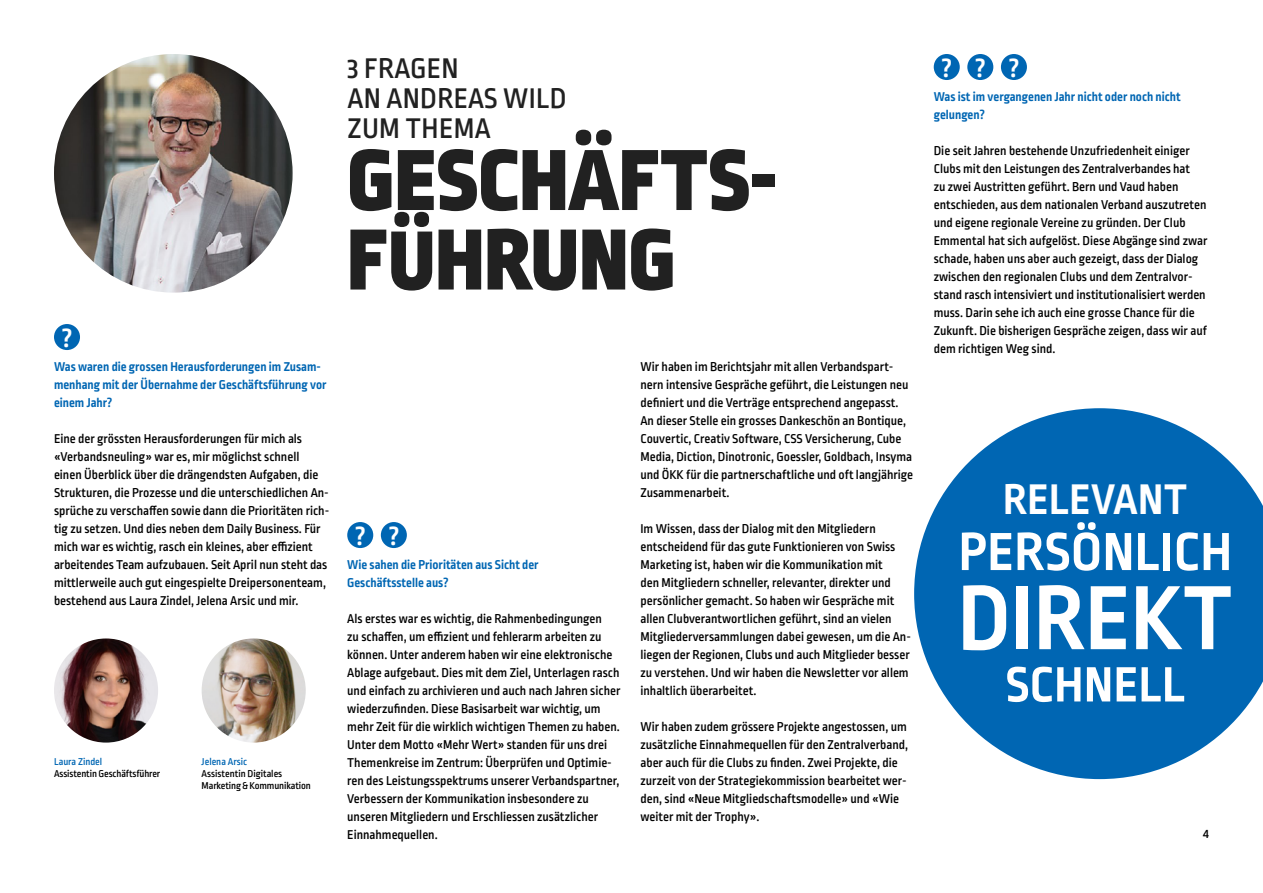
<style>
.page{position:relative;width:1263px;height:893px;background:#fff}
.page>*{position:absolute;margin:0;border:0;box-sizing:border-box;transform-origin:0 0}
.t1{font:700 96.15px "Ropa Sans Pro";letter-spacing:.005em;color:#fff}
.t2{font:900 91.5px/79.5px "Ropa Sans Pro";letter-spacing:.01em;color:#212121}
.t3{font:700 56.55px "Ropa Sans Pro";letter-spacing:.01em;color:#fff}
.t4{font:700 52.35px "Ropa Sans Pro";letter-spacing:.01em;color:#fff}
.t5{font:700 45.15px "Ropa Sans Pro";letter-spacing:.01em;color:#fff}
.t6{font:500 30px/30px "Ropa Sans Pro";letter-spacing:.01em;color:#212121}
.t7{font:700 26.7px "Ropa Sans Pro";color:#fff}
.t8{font:500 13.5px/18px "Ropa Sans Pro";color:#000}
.t9{font:700 13.5px/18px "Ropa Sans Pro";color:#0066b3}
.t10{font:500 10.5px/12px "Ropa Sans Pro";letter-spacing:-.01em;color:#000}
.t11{font:500 10.5px "Ropa Sans Pro";color:#0066b3}
.s1{font-size:88.5px}
</style>
<div class="page">
<img style="left:54px;top:54px;width:239px;height:239px;border-radius:119px">
<svg style="left:914px;top:408px;width:349px;height:371px;fill:#0066b3"></svg>
<div style="left:54px;top:324px;width:26px;height:26px;background:#0066b3;border-radius:50%"></div>
<div style="left:381px;top:522px;width:26px;height:26px;background:#0066b3;border-radius:50%"></div>
<div style="left:347px;top:522px;width:26px;height:26px;background:#0066b3;border-radius:50%"></div>
<div style="left:967px;top:54px;width:26px;height:26px;background:#0066b3;border-radius:50%"></div>
<div style="left:934px;top:54px;width:26px;height:26px;background:#0066b3;border-radius:50%"></div>
<div style="left:1001px;top:54px;width:26px;height:26px;background:#0066b3;border-radius:50%"></div>
<img style="left:54px;top:638px;width:104px;height:105px;border-radius:52px">
<img style="left:202px;top:638px;width:104px;height:105px;border-radius:52px">
<h3 class="t7" style="left:62px;top:323px;width:12px">?</h3>
<p class="t9" style="left:54px;top:358px;width:274px">Was waren die grossen Herausforderungen im Zusam&shy;menhang mit der Übernahme der Geschäftsführung vor einem Jahr?</p>
<p class="t8" style="left:54px;top:430px;width:277px">Eine der grössten Herausforderungen für mich als «Verbandsneuling» war es, mir möglichst schnell einen Überblick über die drängendsten Aufgaben, die Strukturen, die Prozesse und die unterschiedlichen An&shy;sprüche zu verschaffen sowie dann die Prioritäten rich&shy;tig zu setzen. Und dies neben dem Daily Business. Für mich war es wichtig, rasch ein kleines, aber effizient arbeitendes Team aufzubauen. Seit April nun steht das mittlerweile auch gut eingespielte Dreipersonenteam, bestehend aus Laura Zindel, Jelena Arsic und mir.</p>
<p class="t11" style="left:54px;top:756px;width:50px">Laura Zindel</p>
<p class="t10" style="left:54px;top:768px;width:108px">Assistentin Geschäftsführer</p>
<p class="t11" style="left:202px;top:756px;width:47px">Jelena Arsic</p>
<p class="t10" style="left:202px;top:768px;width:111px">Assistentin Digitales<br>Marketing &amp; Kommunikation</p>
<h3 class="t6" style="left:347px;top:55px;width:221px">3 FRAGEN<br>AN ANDREAS WILD<br>ZUM THEMA</h3>
<h2 class="t2" style="left:348px;top:144px;width:431px">GESCHÄFTS-<br>F<span class="s1">Ü</span>HRUNG</h2>
<h3 class="t7" style="left:355px;top:521px;width:45px">? ?</h3>
<p class="t9" style="left:347px;top:556px;width:193px">Wie sahen die Prioritäten aus Sicht der<br>Geschäftsstelle aus?</p>
<p class="t8" style="left:347px;top:610px;width:275px">Als erstes war es wichtig, die Rahmenbedingungen<br>zu schaffen, um effizient und fehlerarm arbeiten zu können. Unter anderem haben wir eine elektronische Ablage aufgebaut. Dies mit dem Ziel, Unterlagen rasch und einfach zu archivieren und auch nach Jahren sicher wiederzufinden. Diese Basisarbeit war wichtig, um mehr Zeit für die wirklich wichtigen Themen zu haben.<br>Unter dem Motto «Mehr Wert» standen für uns drei Themenkreise im Zentrum: Überprüfen und Optimie&shy;ren des Leistungsspektrums unserer Verbandspartner, Verbessern der Kommunikation insbesondere zu unseren Mitgliedern und Erschliessen zusätzlicher Einnahmequellen.</p>
<p class="t8" style="left:640px;top:358px;width:274px">Wir haben im Berichtsjahr mit allen Verbandspart&shy;nern intensive Gespräche geführt, die Leistungen neu definiert und die Verträge entsprechend angepasst.<br>An dieser Stelle ein grosses Dankeschön an Bontique, Couvertic, Creativ Software, CSS Versicherung, Cube Media, Diction, Dinotronic, Goessler, Goldbach, Insyma und ÖKK für die partnerschaftliche und oft langjährige Zusammenarbeit.</p>
<p class="t8" style="left:640px;top:520px;width:272px">Im Wissen, dass der Dialog mit den Mitgliedern entscheidend für das gute Funktionieren von Swiss Marketing ist, haben wir die Kommunikation mit<br>den Mitgliedern schneller, relevanter, direkter und persönlicher gemacht. So haben wir Gespräche mit allen Clubverantwortlichen geführt, sind an vielen Mitgliederversammlungen dabei gewesen, um die An&shy;liegen der Regionen, Clubs und auch Mitglieder besser zu verstehen. Und wir haben die Newsletter vor allem inhaltlich überarbeitet.</p>
<p class="t8" style="left:640px;top:718px;width:269px">Wir haben zudem grössere Projekte angestossen, um zusätzliche Einnahmequellen für den Zentralverband, aber auch für die Clubs zu finden. Zwei Projekte, die zurzeit von der Strategiekommission bearbeitet wer&shy;den, sind «Neue Mitgliedschaftsmodelle» und «Wie weiter mit der Trophy».</p>
<h3 class="t7" style="left:942px;top:53px;width:79px">???</h3>
<p class="t9" style="left:934px;top:88px;width:249px">Was ist im vergangenen Jahr nicht oder noch nicht gelungen?</p>
<p class="t8" style="left:934px;top:142px;width:275px">Die seit Jahren bestehende Unzufriedenheit einiger Clubs mit den Leistungen des Zentralverbandes hat<br>zu zwei Austritten geführt. Bern und Vaud haben entschieden, aus dem nationalen Verband auszutreten und eigene regionale Vereine zu gründen. Der Club Emmental hat sich aufgelöst. Diese Abgänge sind zwar schade, haben uns aber auch gezeigt, dass der Dialog zwischen den regionalen Clubs und dem Zentralvor&shy;stand rasch intensiviert und institutionalisiert werden muss. Darin sehe ich auch eine grosse Chance für die Zukunft. Die bisherigen Gespräche zeigen, dass wir auf dem richtigen Weg sind.</p>
<h3 class="t5" style="left:1003px;top:473px;width:186px">RELEVANT</h3>
<h3 class="t3" style="left:959px;top:520px;width:275px">PERSÖNLICH</h3>
<h1 class="t1" style="left:958px;top:563px;width:276px">DIREKT</h1>
<h3 class="t4" style="left:1005px;top:655px;width:181px">SCHNELL</h3>
<p class="t8" style="left:1203px;top:826px;width:7px">4</p>
</div>
